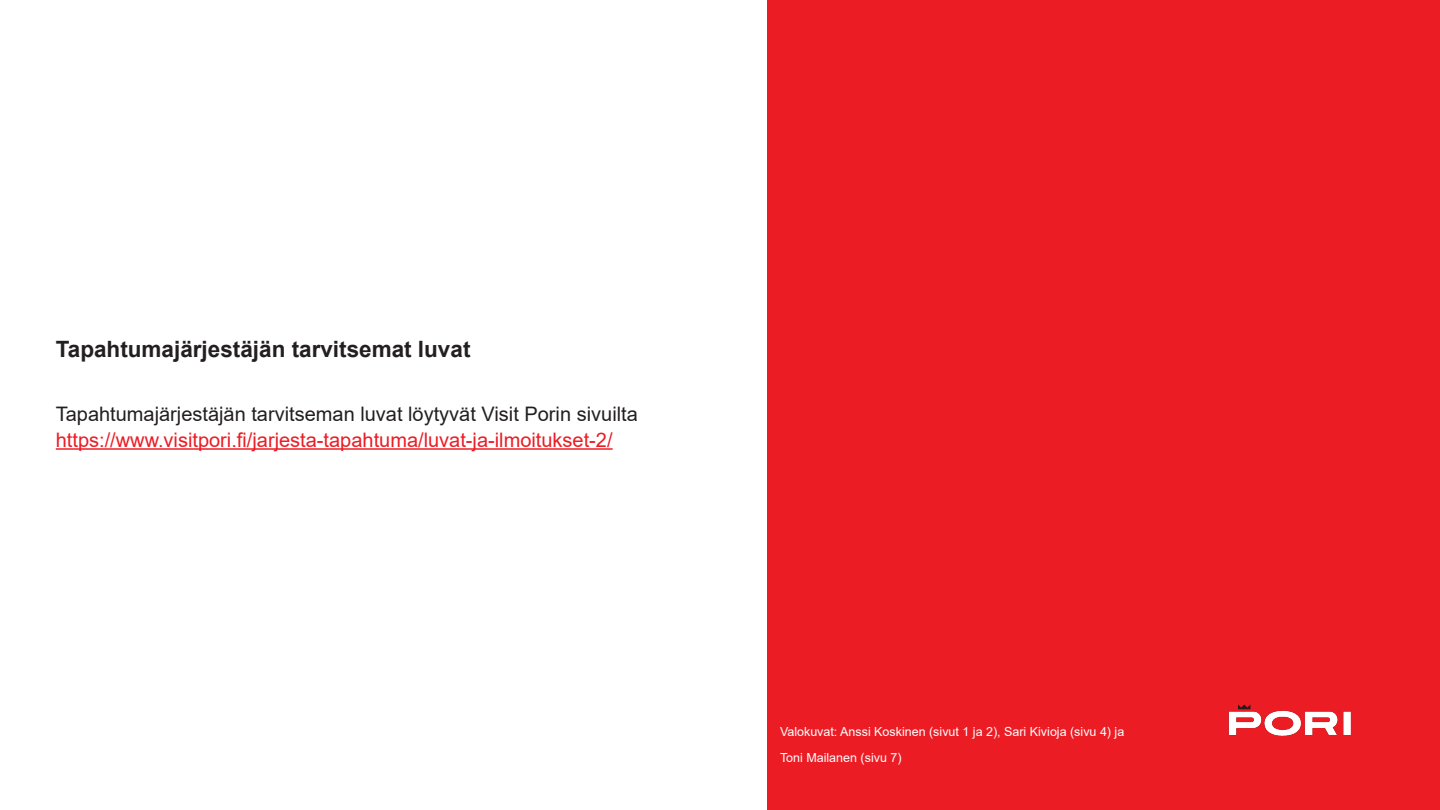
<style>
.page{position:relative;width:1440px;height:810px;background:#fff}
.page>*{position:absolute;margin:0;border:0;box-sizing:border-box;transform-origin:0 0}
.t1{font:700 22.5px "Arial";color:#231f20}
.t2{font:20px "Arial";color:#ec1c24}
.t3{font:20px "Arial";color:#231f20}
.t4{font:12.5px/26.2px "Arial";color:#fff}
</style>
<div class="page">
<div style="left:768px;top:0;width:672px;height:810px;background:#ec1c24"></div>
<hr style="left:56px;top:448px;width:557px;height:2px;background:#ec1c24">
<img style="left:1228px;top:704px;width:123px;height:32px">
<h1 class="t1" style="left:56px;top:333px;width:416px">Tapahtumajärjestäjän tarvitsemat luvat</h1>
<h2 class="t3" style="left:56px;top:400px;width:584px">Tapahtumajärjestäjän tarvitseman luvat löytyvät Visit Porin sivuilta</h2>
<h2 class="t2" style="left:56px;top:426px;width:558px">https://www.visitpori.fi/jarjesta-tapahtuma/luvat-ja-ilmoitukset-2/</h2>
<p class="t4" style="left:780px;top:718px;width:346px">Valokuvat: Anssi Koskinen (sivut 1 ja 2), Sari Kivioja (sivu 4) ja<br>Toni Mailanen (sivu 7)</p>
</div>
